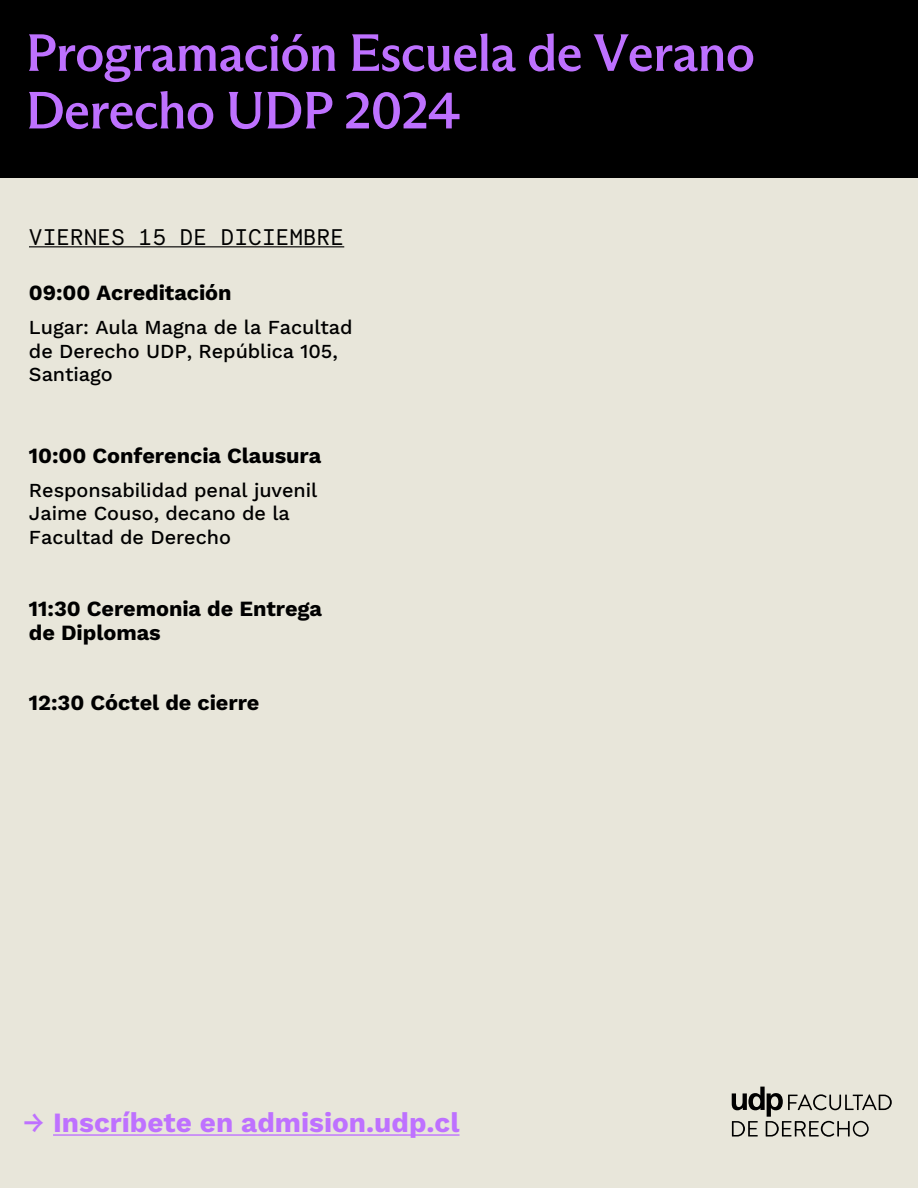
<style>
.page{position:relative;width:918px;height:1188px;background:#fff}
.page>*{position:absolute;margin:0;border:0;box-sizing:border-box;transform-origin:0 0}
.t1{font:52.5px/57.6px "ABC Arizona Flare Variable Unlicensed Trial";letter-spacing:-.02em;color:#be71ff}
.t2{font:27.9px "Work Sans";color:#be71ff}
.t3{font:22.65px "Necto Mono";letter-spacing:-.005em;color:#000}
.t4{font:21.75px/23.7px "Work Sans";letter-spacing:-.005em;color:#000}
.t5{font:19.8px/23.5px "Work Sans";letter-spacing:-.005em;color:#000}
</style>
<div class="page">
<div style="left:0;top:178px;width:918px;height:1010px;background:#e8e6da"></div>
<div style="left:0;top:0;width:918px;height:178px;background:#000"></div>
<hr style="left:29px;top:246px;width:315px;height:1px;background:#000">
<hr style="left:53px;top:1134px;width:407px;height:2px;background:#be71ff">
<svg style="left:732px;top:1087px;width:160px;height:50px"></svg>
<h1 class="t1" style="left:26px;top:24px;width:731px">Programación Escuela de Verano<br>Derecho UDP 2024</h1>
<p class="t3" style="left:29px;top:221px;width:317px">VIERNES 15 DE DICIEMBRE</p>
<p class="t4" style="left:29px;top:279px;width:204px">09:00 Acreditación</p>
<p class="t5" style="left:29px;top:315px;width:325px">Lugar: Aula Magna de la Facultad de Derecho UDP, República 105,<br>Santiago</p>
<p class="t4" style="left:29px;top:443px;width:294px">10:00 Conferencia Clausura</p>
<p class="t5" style="left:29px;top:477px;width:290px">Responsabilidad penal juvenil<br>Jaime Couso, decano de la<br>Facultad de Derecho</p>
<p class="t4" style="left:29px;top:596px;width:295px">11:30 Ceremonia de Entrega de Diplomas</p>
<p class="t4" style="left:29px;top:690px;width:232px">12:30 Cóctel de cierre</p>
<h2 class="t2" style="left:23px;top:1102px;width:438px">→ Inscríbete en admision.udp.cl</h2>
</div>
